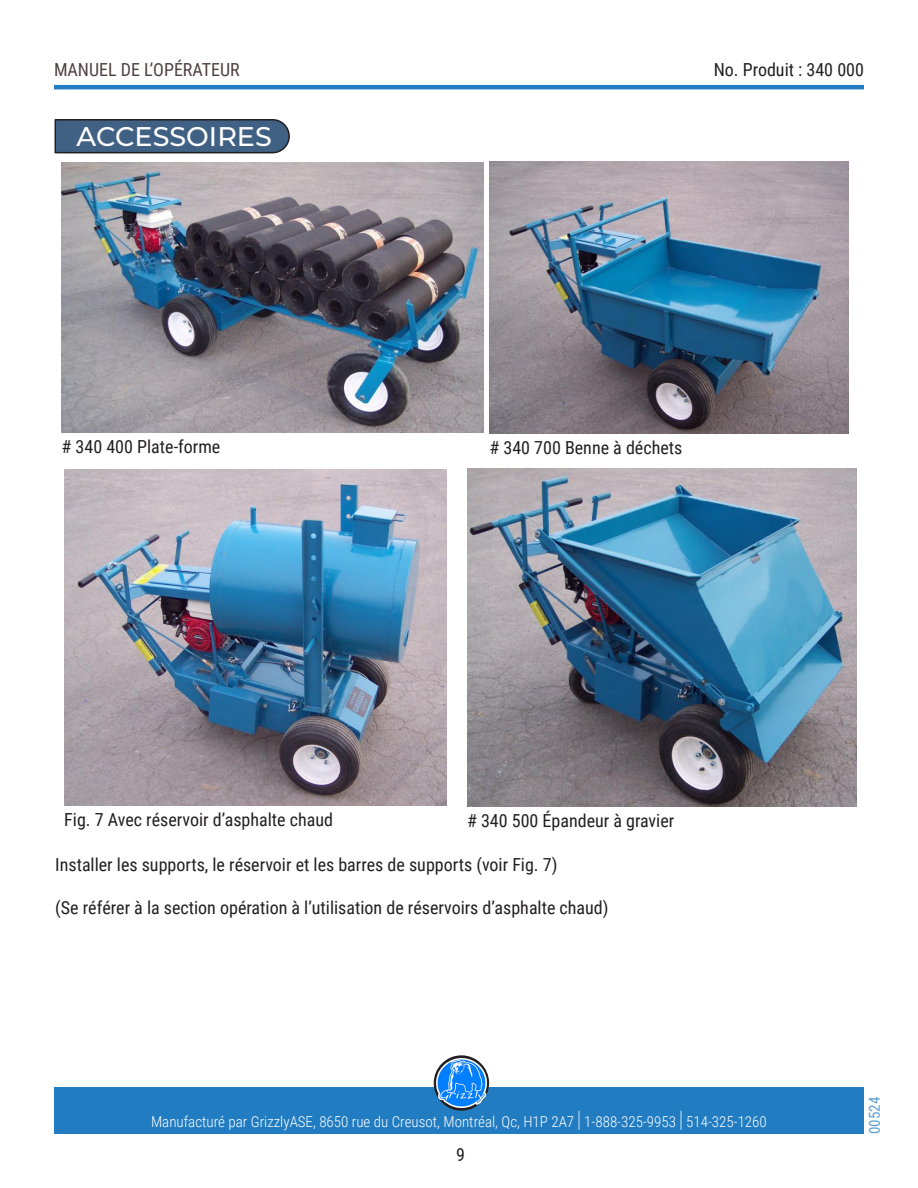
<style>
.page{position:relative;width:918px;height:1188px;background:#fff}
.page>*{position:absolute;margin:0;border:0;box-sizing:border-box;transform-origin:0 0}
.Titre1{font:500 27px "Montserrat";color:#fff}
.t1{font:18px "Roboto Condensed";color:#231f20}
.t2{font:18px "Roboto Condensed";color:#130003}
.t3{font:300 15px "Roboto Condensed";color:#fff}
.t4{font:15px "Roboto Condensed";color:#217cc0}
.s1{font-size:22.5px}
</style>
<div class="page">
<hr style="left:54px;top:85px;width:810px;height:4px;background:#217cc1">
<div style="left:54px;top:1088px;width:810px;height:46px;background:#217cc1"></div>
<svg style="left:434px;top:1055px;width:55px;height:56px"></svg>
<img style="left:437px;top:1058px;width:49px;height:50px">
<svg style="left:54px;top:119px;width:236px;height:35px;background:#43607e"></svg>
<img style="left:62px;top:162px;width:422px;height:270px">
<img style="left:489px;top:162px;width:360px;height:271px">
<img style="left:64px;top:469px;width:382px;height:337px">
<img style="left:467px;top:468px;width:389px;height:339px">
<p class="t2" style="left:54px;top:57px;width:187px">MANUEL DE L’OPÉRATEUR</p>
<p class="t1" style="left:714px;top:57px;width:152px">No. Produit : 340 000</p>
<p class="Titre1" style="left:77px;top:117px;width:197px">ACCESSOIRES</p>
<p class="t1" style="left:62px;top:434px;width:160px"># 340 400 Plate-forme</p>
<p class="t1" style="left:489px;top:435px;width:194px"># 340 700 Benne à déchets</p>
<p class="t1" style="left:64px;top:807px;width:270px">Fig. 7 Avec réservoir d’asphalte chaud</p>
<p class="t1" style="left:467px;top:808px;width:209px"># 340 500 Épandeur à gravier</p>
<p class="t1" style="left:55px;top:852px;width:504px">Installer les supports, le réservoir et les barres de supports (voir Fig. 7)</p>
<p class="t1" style="left:55px;top:895px;width:555px">(Se référer à la section opération à l’utilisation de réservoirs d’asphalte chaud)</p>
<p class="t3" style="left:151px;top:1111px;width:617px">Manufacturé par GrizzlyASE, 8650 rue du Creusot, Montréal, Qc, H1P 2A7 <span class="s1">|</span> 1-888-325-9953 <span class="s1">|</span> 514-325-1260</p>
<p class="t1" style="left:456px;top:1142px;width:10px">9</p>
<p class="t4" style="left:864px;top:1134px;width:39px;rotate:-90deg">00524</p>
</div>
